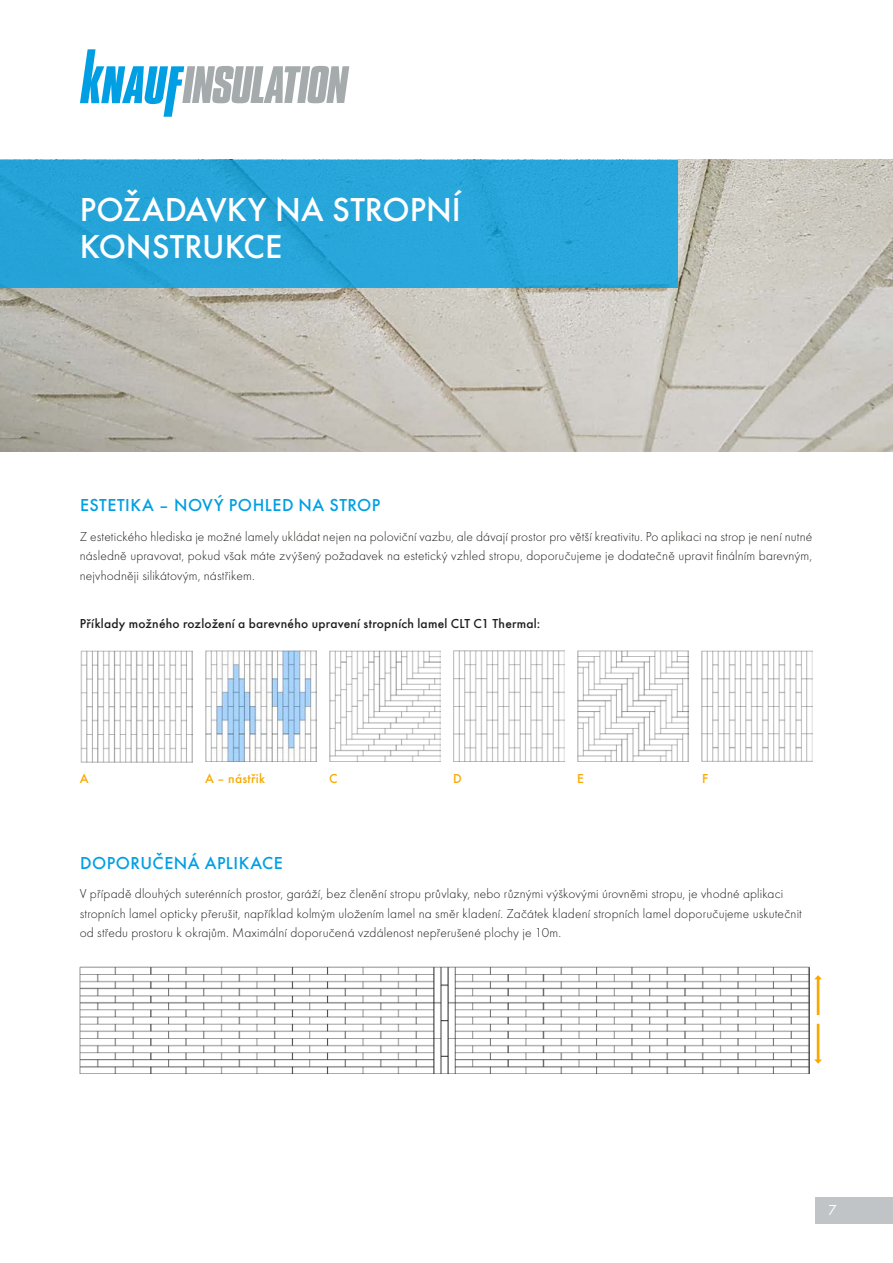
<style>
.page{position:relative;width:893px;height:1263px;background:#fff}
.page>*{position:absolute;margin:0;border:0;box-sizing:border-box;transform-origin:0 0}
.t1{font:500 34.5px/37.5px "Futura TOT";color:#fff}
.t2{font:500 18px "Futura TOT";letter-spacing:.03em;color:#009fe3}
.t3{font:15px "Futura TOT";color:#fff}
.t4{font:13.5px/19.5px "Futura TOT Ligh";letter-spacing:.01em;color:#1d1d1b;text-align:justify}
.t5{font:500 13.5px "Futura TOT";letter-spacing:.015em;color:#1d1d1b}
.t6{font:500 13.5px "Futura TOT";letter-spacing:.02em;color:#f8a800}
</style>
<div class="page">
<img style="left:0;top:159px;width:893px;height:293px">
<svg style="left:80px;top:49px;width:269px;height:68px"></svg>
<div style="left:0;top:160px;width:677px;height:127px;background:#27a6da"></div>
<img style="left:81px;top:651px;width:112px;height:111px">
<img style="left:205px;top:651px;width:111px;height:110px">
<img style="left:329px;top:651px;width:111px;height:110px">
<img style="left:701px;top:651px;width:111px;height:111px">
<img style="left:577px;top:651px;width:111px;height:110px">
<img style="left:453px;top:651px;width:111px;height:110px">
<img style="left:79px;top:966px;width:730px;height:108px">
<svg style="left:814px;top:975px;width:8px;height:40px"></svg>
<svg style="left:814px;top:1024px;width:8px;height:40px"></svg>
<div style="left:815px;top:1197px;width:78px;height:27px;background:#c0c4c7"></div>
<h1 class="t1" style="left:80px;top:191px;width:382px">POŽADAVKY NA STROPNÍ<br>KONSTRUKCE</h1>
<h2 class="t2" style="left:80px;top:494px;width:302px">ESTETIKA – NOVÝ POHLED NA STROP</h2>
<p class="t4" style="left:80px;top:527px;width:734px">Z estetického hlediska je možné lamely ukládat nejen na poloviční vazbu, ale dávají prostor pro větší kreativitu. Po aplikaci na strop je není nutné následně upravovat, pokud však máte zvýšený požadavek na estetický vzhled stropu, doporučujeme je dodatečně upravit finálním barevným, nejvhodněji silikátovým, nástřikem.</p>
<p class="t5" style="left:80px;top:616px;width:462px">Příklady možného rozložení a barevného upravení stropních lamel CLT C1 Thermal:</p>
<p class="t6" style="left:80px;top:771px;width:10px">A</p>
<p class="t6" style="left:205px;top:771px;width:62px">A – nástřik</p>
<p class="t6" style="left:329px;top:771px;width:10px">C</p>
<p class="t6" style="left:453px;top:771px;width:10px">D</p>
<p class="t6" style="left:577px;top:771px;width:8px">E</p>
<p class="t6" style="left:702px;top:771px;width:8px">F</p>
<h2 class="t2" style="left:80px;top:852px;width:204px">DOPORUČENÁ APLIKACE</h2>
<p class="t4" style="left:80px;top:884px;width:724px;text-align:left">V případě dlouhých suterénních prostor, garáží, bez členění stropu průvlaky, nebo různými výškovými úrovněmi stropu, je vhodné aplikaci stropních lamel opticky přerušit, například kolmým uložením lamel na směr kladení. Začátek kladení stropních lamel doporučujeme uskutečnit od středu prostoru k okrajům. Maximální doporučená vzdálenost nepřerušené plochy je 10m.</p>
<p class="t3" style="left:828px;top:1201px;width:10px">7</p>
</div>
